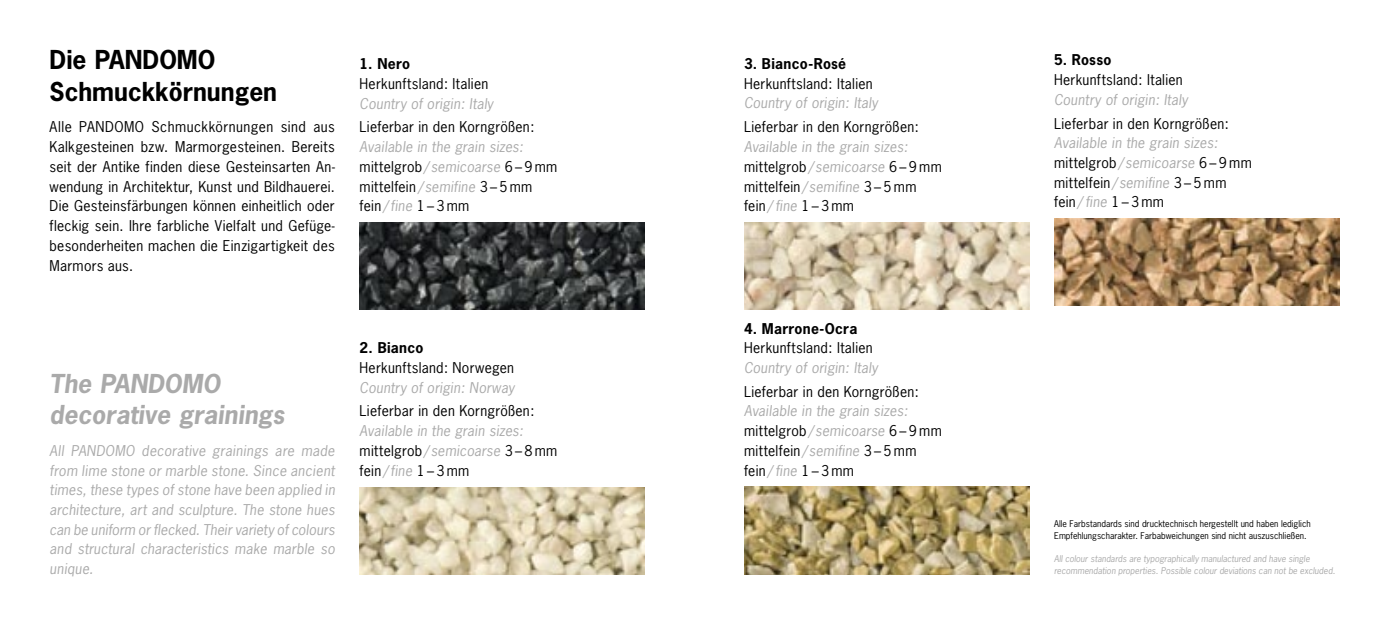
<style>
.page{position:relative;width:1389px;height:621px;background:#fff}
.page>*{position:absolute;margin:0;border:0;box-sizing:border-box;transform-origin:0 0}
.head_gb{font:italic 700 24.5px/31.5px "News Gothic";color:#aaa}
.head{font:700 24.5px/31.5px "News Gothic";color:#000}
.body_deutsch{font:14px/19.6px "News Gothic";letter-spacing:.02em;color:#000;text-align:justify}
.head_gb-2{font:italic 14px/19.6px "News Gothic";letter-spacing:.01em;color:#aaa;text-align:justify}
.body_deutsch-2{font:italic 14px "News Gothic";letter-spacing:.015em;color:#aaa}
.body_deutsch-3{font:700 14px "News Gothic";letter-spacing:.02em;color:#000}
.bildtext_englisch{font:italic 8.75px/11.9px "News Gothic";color:#aaa}
.bildtext_deutsch{font:8.75px/11.9px "News Gothic";color:#000}
.s1{color:#aaa}
.s2{font-style:italic;color:#aaa}
</style>
<div class="page">
<img style="left:360px;top:222px;width:285px;height:87px">
<img style="left:360px;top:487px;width:285px;height:87px">
<img style="left:744px;top:222px;width:285px;height:87px">
<img style="left:744px;top:486px;width:285px;height:87px">
<img style="left:1054px;top:218px;width:285px;height:88px">
<p class="head" style="left:50px;top:44px;width:229px">Die PANDOMO<br>Schmuckkörnungen</p>
<p class="body_deutsch" style="left:50px;top:117px;width:287px">Alle PANDOMO Schmuckkörnungen sind aus Kalkgesteinen bzw. Marmorgesteinen. Bereits seit der Antike finden diese Gesteinsarten An&shy;wendung in Architektur, Kunst und Bildhauerei.<br>Die Gesteinsfärbungen können einheitlich oder fleckig sein. Ihre farbliche Vielfalt und Gefüge&shy;besonderheiten machen die Einzigartigkeit des Marmors aus.</p>
<p class="body_deutsch-3" style="left:360px;top:55px;width:52px">1. Nero</p>
<p class="body_deutsch" style="left:360px;top:74px;width:130px">Herkunftsland: Italien</p>
<p class="body_deutsch-2" style="left:360px;top:94px;width:135px">Country of origin: Italy</p>
<p class="body_deutsch" style="left:360px;top:117px;width:176px">Lieferbar in den Korngrößen:</p>
<p class="body_deutsch-2" style="left:360px;top:138px;width:165px">Available in the grain sizes:</p>
<p class="body_deutsch" style="left:360px;top:156px;width:199px">mittelgrob<span class="s1">/</span> <span class="s2">semicoarse</span> 6–9 mm</p>
<p class="body_deutsch" style="left:360px;top:176px;width:174px">mittelfein <span class="s1">/</span> <span class="s2">semifine</span> 3–5 mm</p>
<p class="body_deutsch" style="left:360px;top:196px;width:111px">fein<span class="s1">/</span> <span class="s2">fine</span> 1–3 mm</p>
<p class="head_gb" style="left:50px;top:367px;width:236px">The PANDOMO decorative grainings</p>
<p class="head_gb-2" style="left:50px;top:440px;width:287px">All PANDOMO decorative grainings are made from lime stone or marble stone. Since ancient times, these types of stone have been applied in architecture, art and sculpture. The stone hues can be uniform or flecked. Their variety of colours and structural characteristics make marble so unique.</p>
<p class="body_deutsch-3" style="left:360px;top:338px;width:65px">2. Bianco</p>
<p class="body_deutsch" style="left:360px;top:357px;width:156px">Herkunftsland: Norwegen</p>
<p class="body_deutsch-2" style="left:360px;top:378px;width:156px">Country of origin: Norway</p>
<p class="body_deutsch" style="left:360px;top:401px;width:176px">Lieferbar in den Korngrößen:</p>
<p class="body_deutsch-2" style="left:360px;top:421px;width:165px">Available in the grain sizes:</p>
<p class="body_deutsch" style="left:360px;top:440px;width:199px">mittelgrob<span class="s1">/</span> <span class="s2">semicoarse</span> 3–8 mm</p>
<p class="body_deutsch" style="left:360px;top:460px;width:111px">fein<span class="s1">/</span> <span class="s2">fine</span> 1–3 mm</p>
<p class="body_deutsch-3" style="left:744px;top:55px;width:104px">3. Bianco-Rosé</p>
<p class="body_deutsch" style="left:744px;top:74px;width:130px">Herkunftsland: Italien</p>
<p class="body_deutsch-2" style="left:744px;top:94px;width:135px">Country of origin: Italy</p>
<p class="body_deutsch" style="left:744px;top:117px;width:176px">Lieferbar in den Korngrößen:</p>
<p class="body_deutsch-2" style="left:744px;top:138px;width:165px">Available in the grain sizes:</p>
<p class="body_deutsch" style="left:744px;top:156px;width:199px">mittelgrob<span class="s1">/</span> <span class="s2">semicoarse</span> 6–9 mm</p>
<p class="body_deutsch" style="left:744px;top:176px;width:174px">mittelfein<span class="s1">/</span> <span class="s2">semifine</span> 3–5 mm</p>
<p class="body_deutsch" style="left:744px;top:196px;width:111px">fein<span class="s1">/</span> <span class="s2">fine</span> 1–3 mm</p>
<p class="body_deutsch-3" style="left:744px;top:319px;width:115px">4. Marrone-Ocra</p>
<p class="body_deutsch" style="left:744px;top:338px;width:130px">Herkunftsland: Italien</p>
<p class="body_deutsch-2" style="left:744px;top:358px;width:135px">Country of origin: Italy</p>
<p class="body_deutsch" style="left:744px;top:381px;width:176px">Lieferbar in den Korngrößen:</p>
<p class="body_deutsch-2" style="left:744px;top:402px;width:165px">Available in the grain sizes:</p>
<p class="body_deutsch" style="left:744px;top:420px;width:199px">mittelgrob<span class="s1">/</span> <span class="s2">semicoarse</span> 6–9 mm</p>
<p class="body_deutsch" style="left:744px;top:440px;width:174px">mittelfein<span class="s1">/</span> <span class="s2">semifine</span> 3–5 mm</p>
<p class="body_deutsch" style="left:744px;top:460px;width:111px">fein<span class="s1">/</span> <span class="s2">fine</span> 1–3 mm</p>
<p class="body_deutsch-3" style="left:1054px;top:51px;width:59px">5. Rosso</p>
<p class="body_deutsch" style="left:1054px;top:70px;width:130px">Herkunftsland: Italien</p>
<p class="body_deutsch-2" style="left:1054px;top:90px;width:135px">Country of origin: Italy</p>
<p class="body_deutsch" style="left:1054px;top:113px;width:176px">Lieferbar in den Korngrößen:</p>
<p class="body_deutsch-2" style="left:1054px;top:134px;width:165px">Available in the grain sizes:</p>
<p class="body_deutsch" style="left:1054px;top:153px;width:199px">mittelgrob<span class="s1">/</span> <span class="s2">semicoarse</span> 6–9 mm</p>
<p class="body_deutsch" style="left:1054px;top:172px;width:174px">mittelfein<span class="s1">/</span> <span class="s2">semifine</span> 3–5 mm</p>
<p class="body_deutsch" style="left:1054px;top:192px;width:111px">fein<span class="s1">/</span> <span class="s2">fine</span> 1–3 mm</p>
<p class="bildtext_deutsch" style="left:1054px;top:517px;width:258px">Alle Farbstandards sind drucktechnisch hergestellt und haben lediglich<br>Empfehlungscharakter. Farbabweichungen sind nicht auszuschließen.</p>
<p class="bildtext_englisch" style="left:1054px;top:552px;width:283px">All colour standards are typographically manulactured and have single recommendation properties. Possible colour deviations can not be excluded.</p>
</div>
